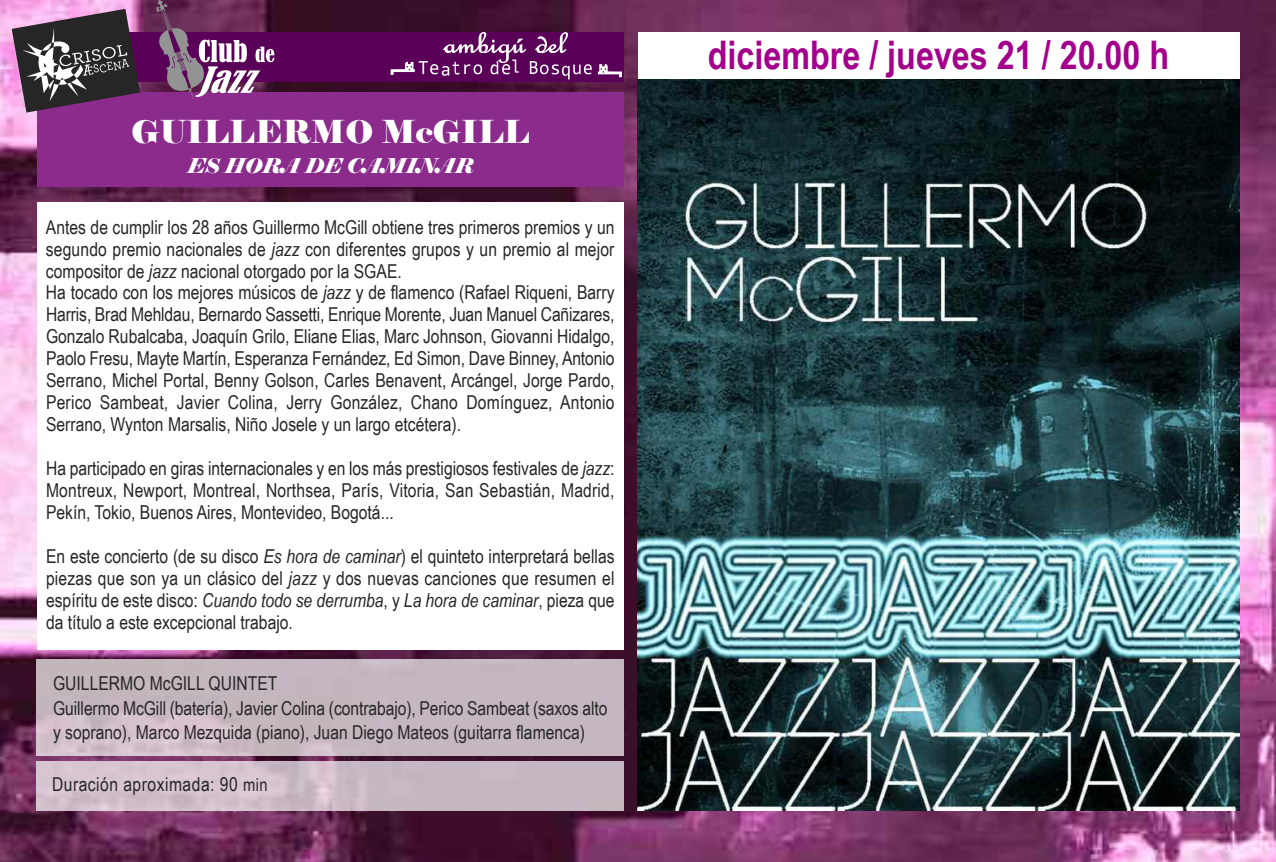
<style>
.page{position:relative;width:1276px;height:862px;background:#fff}
.page>*{position:absolute;margin:0;border:0;box-sizing:border-box;transform-origin:0 0}
.t1{font:700 39.38px "Arial Narrow";color:#a3008b}
.t2{font:31.5px "Elephant";color:#fff}
.t3{font:italic 20.25px "Elephant";color:#fff}
.t4{font:19.12px/22.1px "Arial Narrow";color:#272627}
.t5{font:19.12px "Arial Narrow";letter-spacing:.025em;color:#272627}
.s1{font-style:italic}
.s2{font-size:18px}
</style>
<div class="page">
<img style="left:0;top:0;width:1276px;height:861px">
<div style="left:37px;top:202px;width:586px;height:448px;background:#fff"></div>
<img style="left:37px;top:659px;width:586px;height:96px">
<img style="left:37px;top:760px;width:586px;height:49px">
<img style="left:638px;top:80px;width:601px;height:729px">
<div style="left:638px;top:32px;width:601px;height:46px;background:#fff"></div>
<div style="left:37px;top:92px;width:586px;height:95px;background:#8b2b8b"></div>
<div style="left:37px;top:32px;width:586px;height:50px;background:#5a0059"></div>
<svg style="left:12px;top:9px;width:128px;height:103px;background:#665164"></svg>
<svg style="left:156px;top:0;width:118px;height:100px"></svg>
<svg style="left:390px;top:32px;width:232px;height:47px"></svg>
<h2 class="t2" style="left:131px;top:113px;width:400px">GUILLERMO McGILL</h2>
<p class="t3" style="left:187px;top:152px;width:288px">ES HORA DE CAMINAR</p>
<p class="t4" style="left:46px;top:215px;width:570px">Antes de cumplir los 28 años Guillermo mcGill obtiene tres primeros premios y un segundo premio nacionales de <span class="s1">jazz</span> con diferentes grupos y un premio al mejor compositor de <span class="s1">jazz</span> nacional otorgado por la SGAe.<br>Ha tocado con los mejores músicos de <span class="s1">jazz</span> y de flamenco (rafael riqueni, Barry Harris, Brad mehldau, Bernardo Sassetti, enrique morente, Juan manuel Cañizares, Gonzalo rubalcaba, Joaquín Grilo, eliane elias, marc Johnson, Giovanni Hidalgo, Paolo Fresu, mayte martín, esperanza Fernández, ed Simon, Dave Binney, Antonio Serrano, michel Portal, Benny Golson, Carles Benavent, Arcángel, Jorge Pardo, Perico Sambeat, Javier Colina, Jerry González, Chano Domínguez, Antonio Serrano, Wynton marsalis, niño Josele y un largo etcétera).</p>
<p class="t4" style="left:46px;top:457px;width:570px;text-align:justify">Ha participado en giras internacionales y en los más prestigiosos festivales de <span class="s1">jazz</span>: montreux, newport, montreal, northsea, París, Vitoria, San Sebastián, madrid, Pekín, tokio, Buenos Aires, montevideo, Bogotá...</p>
<p class="t4" style="left:46px;top:545px;width:570px;text-align:justify">en este concierto (de su disco <span class="s1">Es hora de caminar</span>) el quinteto interpretará bellas piezas que son ya un clásico del <span class="s1">jazz</span> y dos nuevas canciones que resumen el espíritu de este disco: <span class="s1">Cuando todo se derrumba</span>, y <span class="s1">La hora de caminar</span>, pieza que da título a este excepcional trabajo.</p>
<p class="t4" style="left:53px;top:670px;width:556px;line-height:24.8px">Guillermo mcGill Quintet<br>Guillermo mcGill (batería), Javier Colina (contrabajo), Perico Sambeat (saxos alto y soprano), marco mezquida (piano), Juan Diego mateos (guitarra flamenca)</p>
<p class="t5" style="left:52px;top:772px;width:217px">Duración aproximada: 90 <span class="s2">min</span></p>
<h1 class="t1" style="left:708px;top:32px;width:463px">diciembre / jueves 21 / 20.00 h</h1>
</div>
